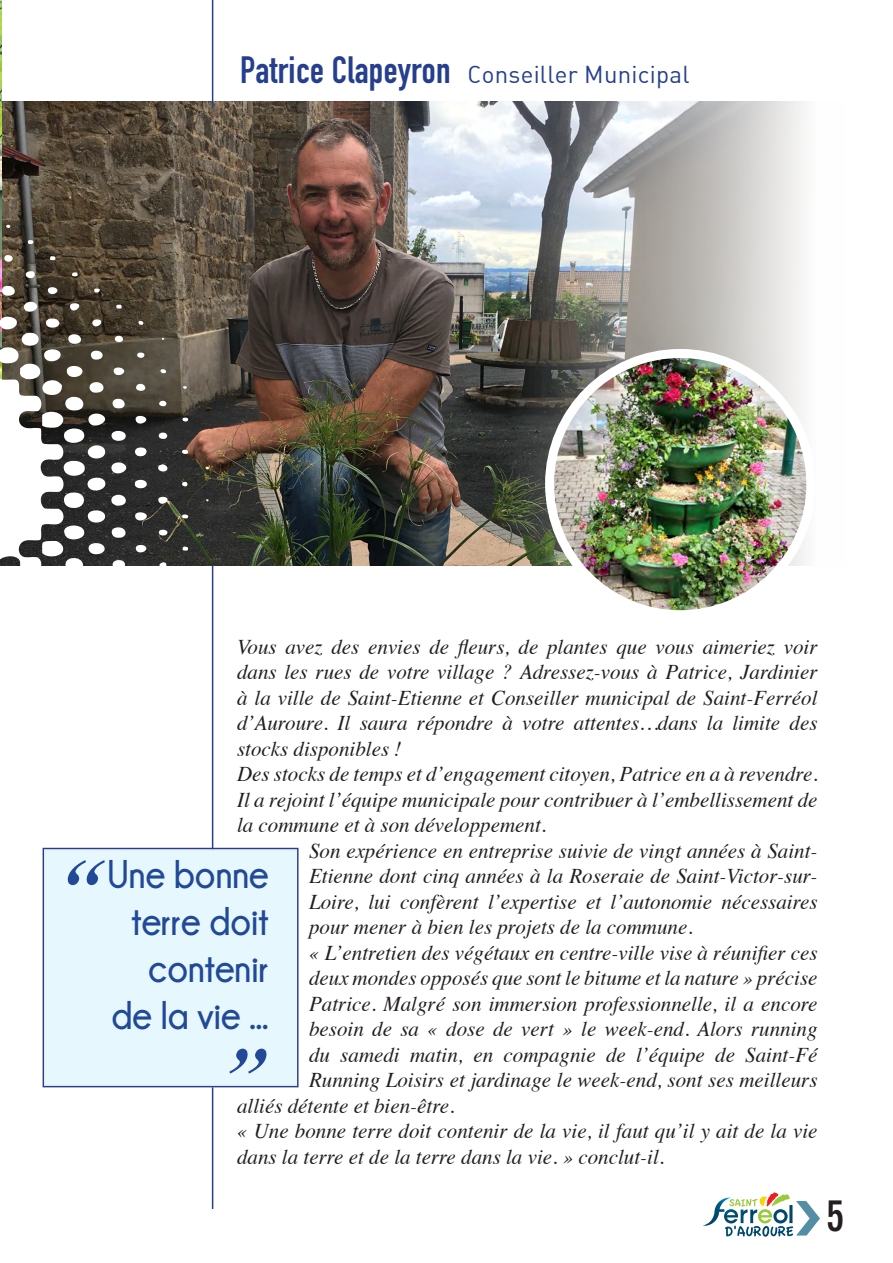
<style>
.page{position:relative;width:893px;height:1263px;background:#fff}
.page>*{position:absolute;margin:0;border:0;box-sizing:border-box;transform-origin:0 0}
.t1{font:italic 700 78.45px "Times";color:#253f8e;scale:.93 1}
.t2{font:54px "Omega Flight";color:#548ea6}
.t3{font:700 condensed 43.5px "DIN Neuzeit Grotesk";color:#231f20}
.t4{font:700 39.9px/47.1px "Champagne&Limousines";color:#253f8e;text-align:right;scale:.9 1}
.t5{font:24px "DIN Alternate";letter-spacing:.01em;color:#253f8e}
.t6{font:italic 21px/25.5px "Times";color:#231f20;text-align:justify}
.s1{font-family:"DIN Condensed";font-weight:700;font-size:37.5px}
.s2{font-family:"Times";font-style:italic;font-size:78.45px}
</style>
<div class="page">
<img style="left:1px;top:101px;width:804px;height:465px">
<img style="left:0;top:0;width:1px;height:270px">
<svg style="left:703px;top:1192px;width:90px;height:45px"></svg>
<svg style="left:2px;top:254px;width:12px;height:8px"></svg>
<svg style="left:5px;top:225px;width:5px;height:3px"></svg>
<svg style="left:28px;top:240px;width:6px;height:5px"></svg>
<svg style="left:50px;top:256px;width:6px;height:4px"></svg>
<svg style="left:205px;top:466px;width:4px;height:3px"></svg>
<svg style="left:206px;top:499px;width:4px;height:3px"></svg>
<svg style="left:0;top:270px;width:190px;height:296px"></svg>
<hr style="left:212px;top:0;width:1px;height:108px;background:#253f8e">
<hr style="left:212px;top:566px;width:1px;height:283px;background:#253f8e">
<hr style="left:212px;top:1087px;width:1px;height:122px;background:#253f8e">
<div style="left:43px;top:849px;width:255px;height:237px;background:#e6f7fd"></div>
<div style="left:43px;top:848px;width:255px;height:239px;border:1px solid #253f8e"></div>
<img style="left:550px;top:353px;width:261px;height:262px;border-radius:131px">
<div style="left:545px;top:349px;width:270px;height:270px;border:9px solid #fff;border-radius:50%"></div>
<p class="t5" style="left:240px;top:59px;width:451px"><span class="s1">Patrice Clapeyron</span> Conseiller Municipal</p>
<p class="t6" style="left:237px;top:633px;width:582px">Vous avez des envies de fleurs, de plantes que vous aimeriez voir dans les rues de votre village ? Adressez-vous à Patrice, Jardinier à la ville de Saint-Etienne et Conseiller municipal de Saint-Ferréol d’Auroure. Il saura répondre à votre attentes…dans la limite des stocks disponibles !</p>
<p class="t6" style="left:237px;top:760px;width:582px">Des stocks de temps et d’engagement citoyen, Patrice en a à revendre.<br>Il a rejoint l’équipe municipale pour contribuer à l’embellissement de la commune et à son développement.</p>
<p class="t6" style="left:309px;top:836px;width:510px">Son expérience en entreprise suivie de vingt années à Saint-Etienne dont cinq années à la Roseraie de Saint-Victor-sur-Loire, lui confèrent l’expertise et l’autonomie nécessaires pour mener à bien les projets de la commune.</p>
<p class="t6" style="left:309px;top:938px;width:510px">« L’entretien des végétaux en centre-ville vise à réunifier ces</p>
<p class="t6" style="left:309px;top:964px;width:510px">deux mondes opposés que sont le bitume et la nature » précise</p>
<p class="t6" style="left:309px;top:989px;width:510px">Patrice. Malgré son immersion professionnelle, il a encore</p>
<p class="t6" style="left:309px;top:1015px;width:510px">besoin de sa « dose de vert » le week-end. Alors running</p>
<p class="t6" style="left:309px;top:1040px;width:510px">du samedi matin, en compagnie de l’équipe de Saint-Fé</p>
<p class="t6" style="left:309px;top:1066px;width:510px">Running Loisirs et jardinage le week-end, sont ses meilleurs</p>
<p class="t6" style="left:237px;top:1091px;width:219px">alliés détente et bien-être.</p>
<p class="t6" style="left:237px;top:1117px;width:582px">« Une bonne terre doit contenir de la vie, il faut qu’il y ait de la vie dans la terre et de la terre dans la vie. » conclut-il.</p>
<p class="t4" style="left:60px;top:850px;width:233px"><span class="s2">‘‘</span>Une bonne terre doit contenir</p>
<p class="t4" style="left:111px;top:992px;width:176px">de la vie ...</p>
<p class="t1" style="left:225px;top:1002px;width:48px">’’</p>
<p class="t2" style="left:794px;top:1190px;width:29px">&gt;</p>
<p class="t3" style="left:826px;top:1190px;width:19px">5</p>
</div>
